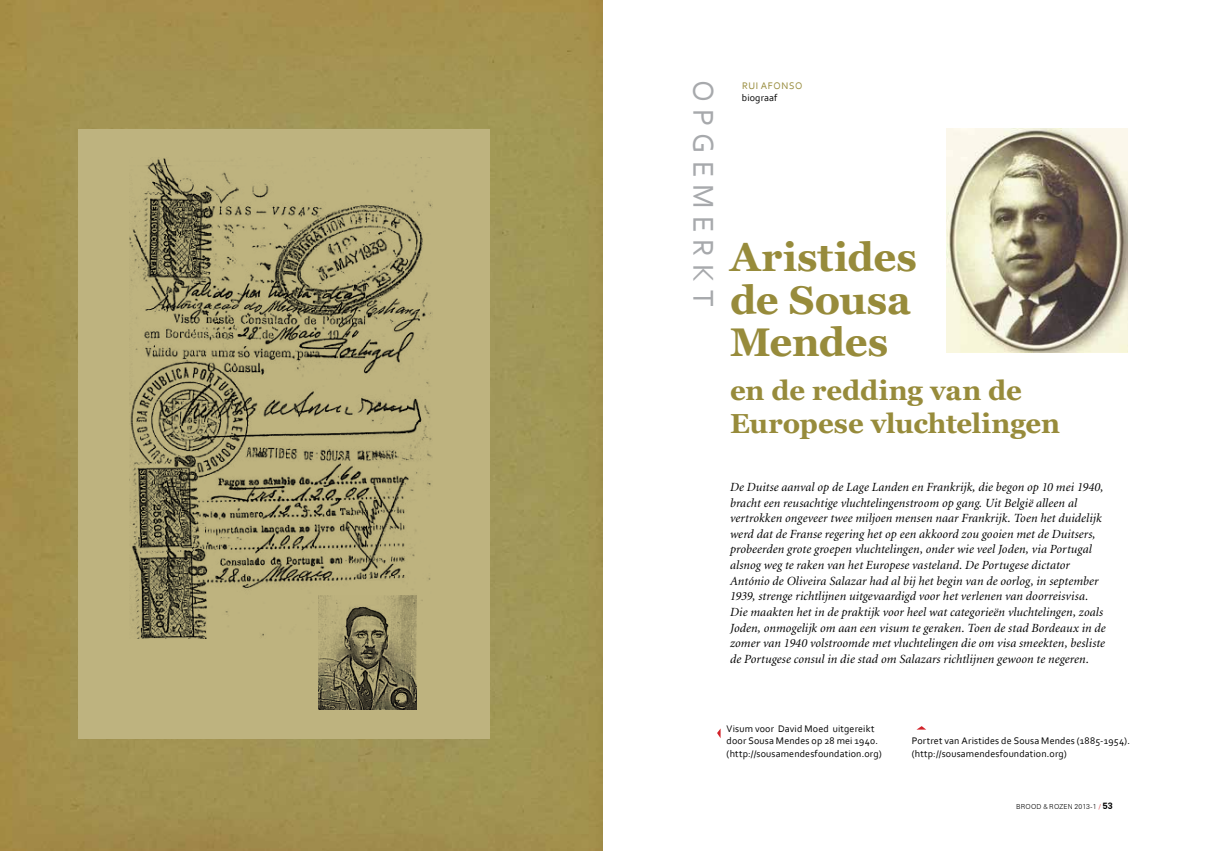
<style>
.page{position:relative;width:1205px;height:851px;background:#fff}
.page>*{position:absolute;margin:0;border:0;box-sizing:border-box;transform-origin:0 0}
.t1{font:700 40px/42.5px "Vani";letter-spacing:-.005em;color:#978b3b}
.t2{font:30px "Corbel";letter-spacing:.235em;color:#a7a9ac}
.t3{font:700 27.5px/32.5px "Vani";letter-spacing:-.005em;color:#978b3b}
.t4{font:italic 12.5px/15.6px "Minion";letter-spacing:.01em;color:#000}
.t5{font:10px/12.5px "Corbel";letter-spacing:.015em;color:#000}
.t6{font:10px "Corbel";color:#978b3b}
.t7{font:300 6.88px "Zurich BT";letter-spacing:.02em;color:#000}
.s1{font-family:"Futura BT"}
.s2{font-weight:400;color:#d2232a}
.s3{font-weight:700;font-size:9px}
</style>
<div class="page">
<img style="left:0;top:0;width:602px;height:850px">
<div style="left:78px;top:129px;width:411px;height:609px;background:#beb37f"></div>
<img style="left:129px;top:157px;width:303px;height:481px">
<img style="left:319px;top:595px;width:97px;height:114px">
<img style="left:946px;top:129px;width:181px;height:223px">
<svg style="left:717px;top:729px;width:3px;height:8px"></svg>
<svg style="left:917px;top:726px;width:9px;height:3px"></svg>
<p class="t2" style="left:722px;top:80px;width:228px;rotate:90deg">opgemerkt</p>
<p class="t6" style="left:742px;top:79px;width:27px">Ru i Afo</p>
<p class="t6" style="left:781px;top:79px;width:21px">nso</p>
<p class="t5" style="left:742px;top:91px;width:37px">biograaf</p>
<p class="t1" style="left:730px;top:236px;width:188px">Aristides de Sousa<br>Mendes</p>
<p class="t3" style="left:730px;top:374px;width:331px">en de redding van de<br>Europese vluchtelingen</p>
<p class="t4" style="left:730px;top:479px;width:377px">De Duitse aanval op de Lage Landen en Frankrijk, die begon op 10 mei 1940, bracht een reusachtige vluchtelingenstroom op gang. Uit België alleen al vertrokken ongeveer twee miljoen mensen naar Frankrijk. Toen het duidelijk werd dat de Franse regering het op een akkoord zou gooien met de Duitsers, probeerden grote groepen vluchtelingen, onder wie veel Joden, via Portugal alsnog weg te raken van het Europese vasteland. De Portugese dictator António de Oliveira Salazar had al bij het begin van de oorlog, in september 1939, strenge richtlijnen uitgevaardigd voor het verlenen van doorreisvisa.<br>Die maakten het in de praktijk voor heel wat categorieën vluchtelingen, zoals Joden, onmogelijk om aan een visum te geraken. Toen de stad Bordeaux in de zomer van 1940 volstroomde met vluchtelingen die om visa smeekten, besliste de Portugese consul in die stad om Salazars richtlijnen gewoon te negeren.</p>
<p class="t5" style="left:726px;top:721px;width:157px">Visum voor David M oed uitgereikt door Sousa Mendes op 28 mei 1940. (http://sousamendesfoundation.org)</p>
<p class="t5" style="left:912px;top:734px;width:220px">Portret van Aristides de Sousa Mendes (1885-1954). (http://sousamendesfoundation.org)</p>
<p class="t7" style="left:1016px;top:802px;width:98px">BROOD <span class="s1">&amp;</span> ROZEN 2013-1 <span class="s2">/</span> <span class="s3">53</span></p>
</div>
